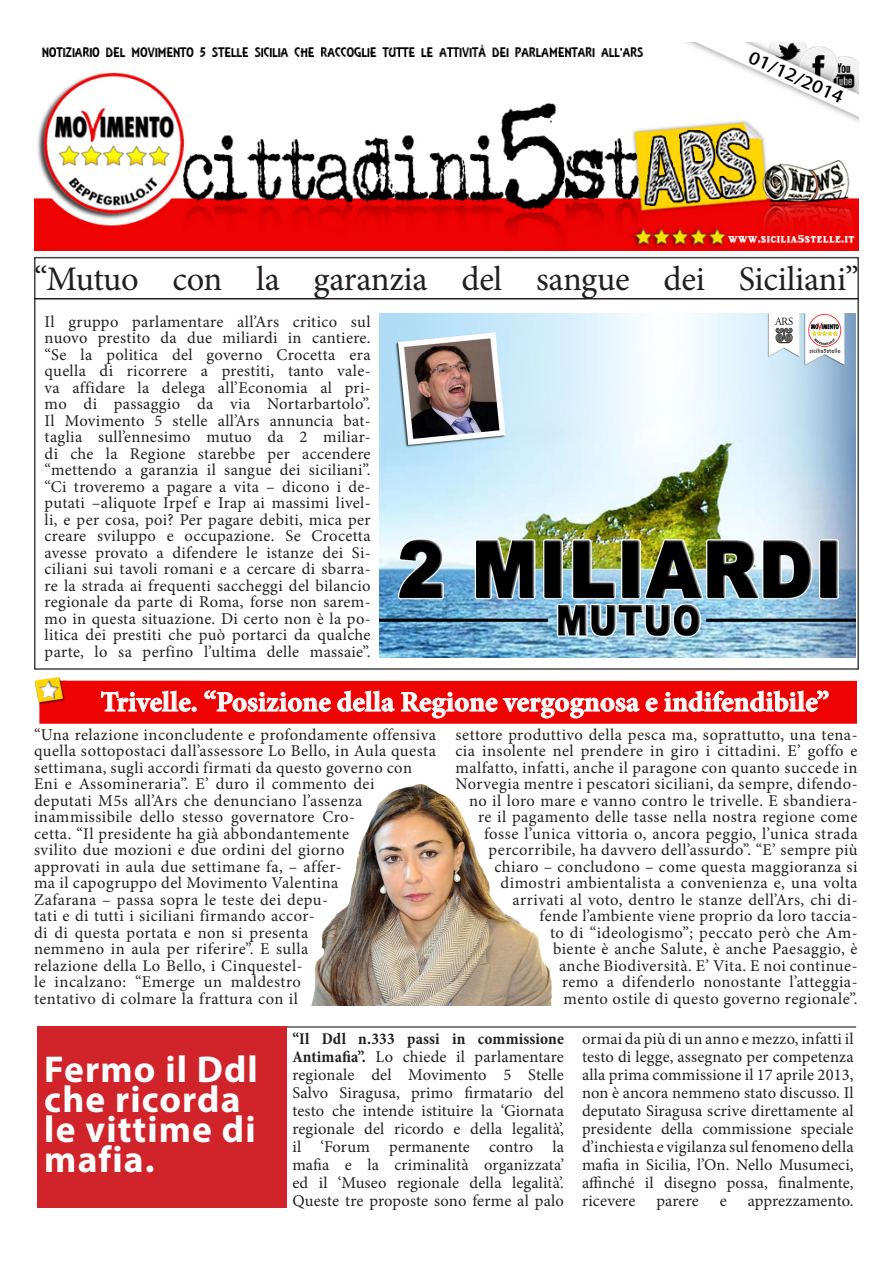
<style>
.page{position:relative;width:893px;height:1263px;background:#fff}
.page>*{position:absolute;margin:0;border:0;box-sizing:border-box;transform-origin:0 0}
.t1{font:700 37.5px/30px "Myriad Pro";letter-spacing:.03em;color:#fff}
.t2{font:34.5px "Minion Pro";letter-spacing:-.01em;color:#231f20}
.t3{font:700 28.5px "Minion Pro";color:#fff}
.t4{font:16.5px/16.5px "Minion Pro";letter-spacing:.025em;color:#231f20;text-align:justify}
.t5{font:16.5px "Minion Pro";letter-spacing:.005em;color:#231f20}
.t6{font:16.5px "Adobe Heiti Std";color:#000;scale:1.18 1}
.s1{font-weight:700;font-stretch:condensed}
</style>
<div class="page">
<div style="left:34px;top:257px;width:825px;height:413px;border:2px solid #231f20"></div>
<img style="left:34px;top:43px;width:825px;height:207px">
<img style="left:34px;top:677px;width:822px;height:46px">
<hr style="left:34px;top:298px;width:825px;height:1px;background:#231f20">
<svg style="left:101px;top:690px;width:95px;height:22px;background:#f24040"></svg>
<svg style="left:204px;top:690px;width:127px;height:22px;background:#f13e3e"></svg>
<svg style="left:337px;top:690px;width:58px;height:22px"></svg>
<svg style="left:401px;top:692px;width:257px;height:27px;background:#f13535"></svg>
<svg style="left:664px;top:690px;width:165px;height:22px;background:#f24444"></svg>
<img style="left:380px;top:314px;width:476px;height:344px">
<div style="left:37px;top:1026px;width:250px;height:182px;background:#d1232a"></div>
<hr style="left:287px;top:1026px;width:569px;height:1px;background:#231f20">
<img style="left:311px;top:784px;width:242px;height:222px">
<p class="t6" style="left:754px;top:47px;width:88px;rotate:24deg">01/12/2014</p>
<p class="t2" style="left:34px;top:256px;width:826px">“Mutuo con la garanzia del sangue dei Siciliani”</p>
<p class="t4" style="left:45px;top:313px;width:327px">Il gruppo parlamentare all’Ars critico sul nuovo prestito da due miliardi in cantiere.</p>
<p class="t4" style="left:45px;top:346px;width:327px">“Se la politica del governo Crocetta era quella di ricorrere a prestiti, tanto vale&shy;va affidare la delega all’Economia al pri&shy;mo di passaggio da via Nortarbartolo”.</p>
<p class="t4" style="left:45px;top:412px;width:327px">Il Movimento 5 stelle all’Ars annuncia bat&shy;taglia sull’ennesimo mutuo da 2 miliar&shy;di che la Regione starebbe per accendere “mettendo a garanzia il sangue dei siciliani”.</p>
<p class="t4" style="left:45px;top:478px;width:328px">“Ci troveremo a pagare a vita – dicono i de&shy;putati –aliquote Irpef e Irap ai massimi livel&shy;li, e per cosa, poi? Per pagare debiti, mica per creare sviluppo e occupazione. Se Crocetta avesse provato a difendere le istanze dei Si&shy;ciliani sui tavoli romani e a cercare di sbarra&shy;re la strada ai frequenti saccheggi del bilancio regionale da parte di Roma, forse non sarem&shy;mo in questa situazione. Di certo non è la po&shy;litica dei prestiti che può portarci da qualche parte, lo sa perfino l’ultima delle massaie”.</p>
<p class="t3" style="left:101px;top:682px;width:730px">Trivelle. “Posizione della Regione vergognosa e indifendibile”</p>
<p class="t4" style="left:34px;top:726px;width:404px;text-align:left">“Una relazione inconcludente e profondamente offensiva quella sottopostaci dall’assessore Lo Bello, in Aula questa settimana, sugli accordi firmati da questo governo con Eni e Assomineraria”. E’ duro il commento dei deputati M5s all’Ars che denunciano l’assenza inammissibile dello stesso governatore Cro-<br>cetta. “Il presidente ha già abbondantemente<br>svilito due mozioni e due ordini del giorno<br>approvati in aula due settimane fa, – affer-<br>ma il capogruppo del Movimento Valentina<br>Zafarana – passa sopra le teste dei depu-<br>tati e di tutti i siciliani firmando accor-<br>di di questa portata e non si presenta<br>nemmeno in aula per riferire”. E sulla<br>relazione della Lo Bello, i Cinquestel-<br>le incalzano: “Emerge un maldestro<br>tentativo di colmare la frattura con il</p>
<p class="t4" style="left:455px;top:726px;width:404px;text-align:right">settore produttivo della pesca ma, soprattutto, una tena&shy;cia insolente nel prendere in giro i cittadini. E’ goffo e malfatto, infatti, anche il paragone con quanto succede in Norvegia mentre i pescatori siciliani, da sempre, difendo&shy;no il loro mare e vanno contro le trivelle. E sbandiera&shy;re il pagamento delle tasse nella nostra regione come fosse l’unica vittoria o, ancora peggio, l’unica strada percorribile, ha davvero dell’assurdo”. “E’ sempre più chiaro – concludono – come questa maggioranza si dimostri ambientalista a convenienza e, una volta arrivati al voto, dentro le stanze dell’Ars, chi di-<br>fende l’ambiente viene proprio da loro taccia-<br>to di “ideologismo”; peccato però che Am-<br>biente è anche Salute, è anche Paesaggio, è<br>anche Biodiversità. E’ Vita. E noi continue-<br>remo a difenderlo nonostante l’atteggia-<br>mento ostile di questo governo regionale”.</p>
<p class="t4" style="left:292px;top:1030px;width:273px;line-height:18px"><span class="s1">“Il Ddl n.333 passi in commissione Antimafia”.</span> Lo chiede il parlamentare regionale del Movimento 5 Stelle Salvo Siragusa, primo firmatario del testo che intende istituire la ‘Giornata regionale del ricordo e della legalità’, il ‘Forum permanente contro la mafia e la criminalità organizzata’ ed il ‘Museo regionale della legalità’.</p>
<p class="t4" style="left:292px;top:1193px;width:273px">Queste tre proposte sono ferme al palo</p>
<p class="t4" style="left:582px;top:1030px;width:273px;line-height:18px">ormai da più di un anno e mezzo, infatti il testo di legge, assegnato per competenza alla prima commissione il 17 aprile 2013, non è ancora nemmeno stato discusso. Il deputato Siragusa scrive direttamente al presidente della commissione speciale d’inchiesta e vigilanza sul fenomeno della mafia in Sicilia, l’On. Nello Musumeci, affinché il disegno possa, finalmente, ricevere</p>
<p class="t1" style="left:44px;top:1053px;width:215px">Fermo il Ddl che ricorda le vittime di mafia.</p>
<p class="t4" style="left:656px;top:1193px;width:44px">parere</p>
<p class="t4" style="left:720px;top:1193px;width:9px">e</p>
<p class="t5" style="left:748px;top:1190px;width:107px">apprezzamento.</p>
</div>
